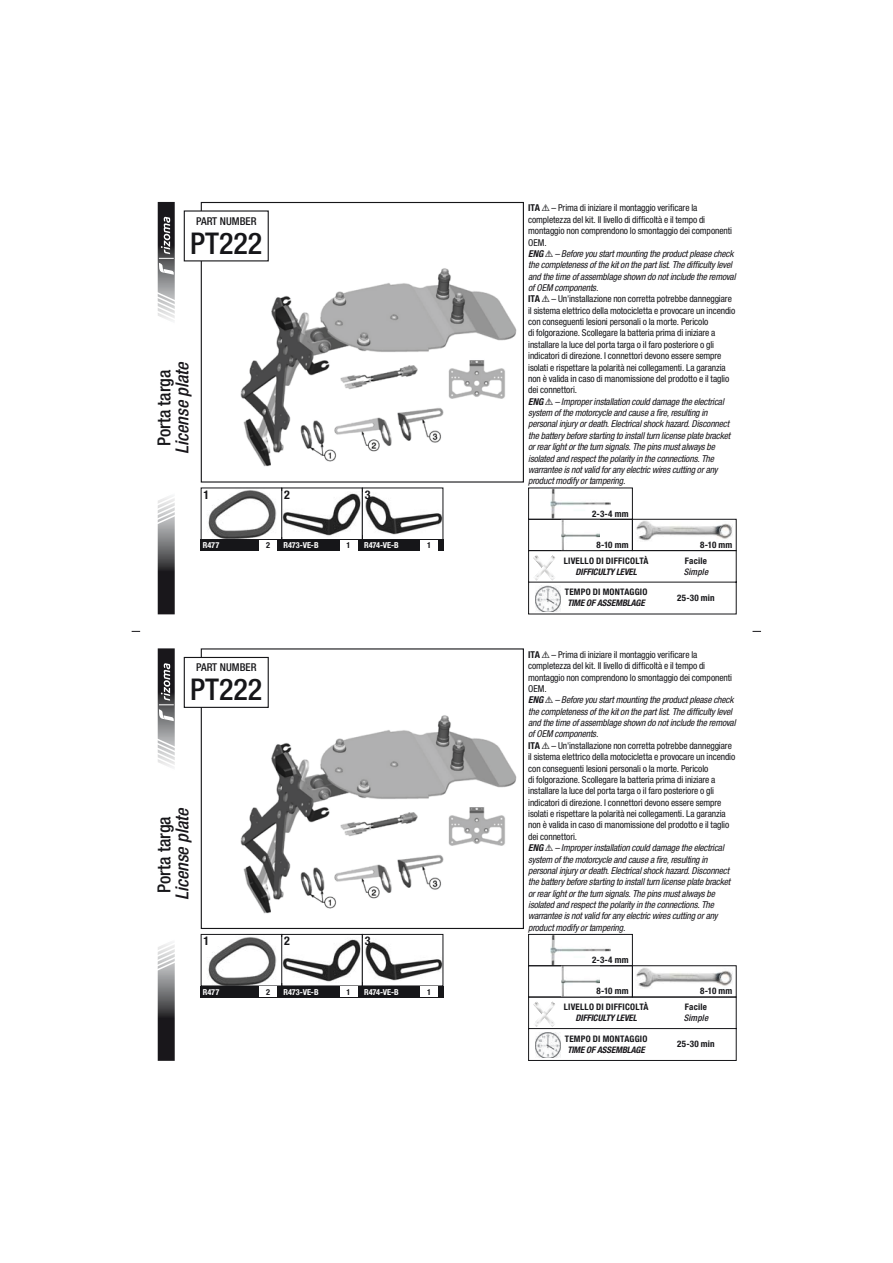
<style>
.page{position:relative;width:893px;height:1263px;background:#fff}
.page>*{position:absolute;margin:0;border:0;box-sizing:border-box;transform-origin:0 0}
.t1{font:500 condensed 30px "Helvetica Neue LT Std";color:#161619}
.t2{font:italic 500 condensed 18px "Helvetica Neue LT Std";color:#19171b}
.t3{font:500 condensed 18px "Helvetica Neue LT Std";color:#161619}
.t4{font:700 condensed 12px "Helvetica Neue LT Std";color:#161619}
.t5{font:500 condensed 10.8px "Helvetica Neue LT Std";color:#161619}
.t6{font:condensed 9.45px/11.4px "Helvetica Neue LT Std";letter-spacing:-.01em;color:#161619}
.t7{font:700 condensed 9px "Helvetica Neue LT Std";letter-spacing:.025em;color:#161619}
.t8{font:italic 700 condensed 9px "Helvetica Neue LT Std";letter-spacing:-.015em;color:#19171b}
.t9{font:italic 500 condensed 9px "Helvetica Neue LT Std";letter-spacing:.015em;color:#19171b}
.t10{font:700 condensed 8.25px "Helvetica Neue LT Std";color:#fff}
.t11{font:700 condensed 8.25px "Helvetica Neue LT Std";color:#161619}
.s1{font-weight:700}
.s2{font-family:"Hazard";font-stretch:normal}
.s3{font-weight:700;font-style:italic;color:#19171b}
.s4{font-family:"Hazard";font-stretch:normal;color:#19171b}
.s5{font-style:italic;color:#19171b}
</style>
<div class="page">
<div style="left:201px;top:202px;width:323px;height:281px;border:1px solid #161619"></div>
<img style="left:204px;top:261px;width:313px;height:206px">
<svg style="left:528px;top:550px;width:209px;height:65px"></svg>
<img style="left:533px;top:555px;width:23px;height:26px">
<img style="left:535px;top:586px;width:25px;height:25px">
<img style="left:551px;top:490px;width:59px;height:28px">
<img style="left:561px;top:521px;width:39px;height:28px">
<div style="left:528px;top:519px;width:105px;height:32px;border:1px solid #161619"></div>
<img style="left:636px;top:521px;width:97px;height:20px">
<div style="left:632px;top:519px;width:104px;height:32px;border:1px solid #161619"></div>
<svg style="left:157px;top:496px;width:18px;height:118px;background:#727274"></svg>
<svg style="left:157px;top:202px;width:18px;height:119px;background:#838385"></svg>
<img style="left:208px;top:490px;width:68px;height:48px">
<div style="left:201px;top:539px;width:81px;height:12px;background:#161619"></div>
<div style="left:259px;top:540px;width:18px;height:11px;background:#fff"></div>
<img style="left:283px;top:493px;width:158px;height:43px">
<div style="left:281px;top:539px;width:82px;height:12px;background:#161619"></div>
<div style="left:340px;top:540px;width:17px;height:11px;background:#fff"></div>
<div style="left:362px;top:539px;width:81px;height:12px;background:#161619"></div>
<div style="left:420px;top:540px;width:18px;height:11px;background:#fff"></div>
<div style="left:184px;top:211px;width:84px;height:50px;background:#fff"></div>
<div style="left:184px;top:210px;width:85px;height:51px;border:1px solid #161619"></div>
<div style="left:201px;top:648px;width:323px;height:281px;border:1px solid #161619"></div>
<img style="left:240px;top:715px;width:277px;height:199px">
<svg style="left:528px;top:996px;width:209px;height:65px"></svg>
<img style="left:533px;top:1001px;width:23px;height:26px">
<img style="left:535px;top:1032px;width:25px;height:26px">
<img style="left:551px;top:936px;width:59px;height:28px">
<div style="left:528px;top:934px;width:105px;height:32px;border:1px solid #161619"></div>
<img style="left:561px;top:967px;width:39px;height:28px">
<div style="left:528px;top:965px;width:105px;height:32px;border:1px solid #161619"></div>
<img style="left:636px;top:967px;width:97px;height:21px">
<div style="left:632px;top:965px;width:104px;height:32px;border:1px solid #161619"></div>
<svg style="left:157px;top:942px;width:18px;height:119px;background:#737274"></svg>
<svg style="left:157px;top:648px;width:18px;height:120px;background:#848486"></svg>
<img style="left:208px;top:937px;width:68px;height:47px">
<div style="left:201px;top:934px;width:81px;height:52px;border:1px solid #161619"></div>
<div style="left:201px;top:986px;width:81px;height:12px;background:#161619"></div>
<div style="left:259px;top:987px;width:18px;height:10px;background:#fff"></div>
<img style="left:283px;top:939px;width:78px;height:43px">
<div style="left:281px;top:934px;width:82px;height:52px;border:1px solid #161619"></div>
<div style="left:281px;top:986px;width:82px;height:12px;background:#161619"></div>
<div style="left:340px;top:987px;width:17px;height:10px;background:#fff"></div>
<img style="left:365px;top:942px;width:76px;height:39px">
<div style="left:362px;top:934px;width:81px;height:52px;border:1px solid #161619"></div>
<div style="left:362px;top:986px;width:81px;height:12px;background:#161619"></div>
<div style="left:420px;top:987px;width:18px;height:10px;background:#fff"></div>
<div style="left:184px;top:657px;width:84px;height:50px;background:#fff"></div>
<div style="left:184px;top:657px;width:85px;height:51px;border:1px solid #161619"></div>
<p class="t5" style="left:196px;top:217px;width:62px">PART NUMBER</p>
<h1 class="t1" style="left:190px;top:232px;width:74px">PT222</h1>
<h2 class="t3" style="left:158px;top:446px;width:78px;rotate:-90deg">Porta targa</h2>
<h2 class="t2" style="left:176px;top:454px;width:94px;rotate:-90deg">License plate</h2>
<p class="t4" style="left:204px;top:490px;width:7px">1</p>
<p class="t4" style="left:284px;top:490px;width:7px">2</p>
<p class="t4" style="left:365px;top:490px;width:7px">3</p>
<p class="t10" style="left:203px;top:542px;width:18px">R477</p>
<p class="t11" style="left:266px;top:542px;width:5px">2</p>
<p class="t10" style="left:283px;top:542px;width:37px">R473-VE-B</p>
<p class="t11" style="left:347px;top:542px;width:5px">1</p>
<p class="t10" style="left:364px;top:542px;width:36px">R474-VE-B</p>
<p class="t11" style="left:427px;top:542px;width:5px">1</p>
<p class="t5" style="left:196px;top:663px;width:62px">PART NUMBER</p>
<h1 class="t1" style="left:190px;top:679px;width:74px">PT222</h1>
<h2 class="t3" style="left:158px;top:893px;width:78px;rotate:-90deg">Porta targa</h2>
<h2 class="t2" style="left:176px;top:900px;width:94px;rotate:-90deg">License plate</h2>
<p class="t4" style="left:204px;top:937px;width:7px">1</p>
<p class="t4" style="left:284px;top:937px;width:7px">2</p>
<p class="t4" style="left:365px;top:937px;width:7px">3</p>
<p class="t10" style="left:203px;top:989px;width:18px">R477</p>
<p class="t11" style="left:266px;top:989px;width:5px">2</p>
<p class="t10" style="left:283px;top:989px;width:37px">R473-VE-B</p>
<p class="t11" style="left:347px;top:989px;width:5px">1</p>
<p class="t10" style="left:364px;top:989px;width:36px">R474-VE-B</p>
<p class="t11" style="left:427px;top:989px;width:5px">1</p>
<p class="t6" style="left:528px;top:203px;width:209px"><span class="s1">ITA</span> <span class="s2">!</span> – Prima di iniziare il montaggio verificare la completezza del kit. Il livello di difficoltà e il tempo di montaggio non comprendono lo smontaggio dei componenti OEM.<br><span class="s3">ENG</span> <span class="s4">!</span> <span class="s5">– Before you start mounting the product please check the completeness of the kit on the part list. The difficulty level and the time of assemblage shown do not include the removal of OEM components.<br></span><span class="s1">ITA</span> <span class="s2">!</span> – Un'installazione non corretta potrebbe danneggiare il sistema elettrico della motocicletta e provocare un incendio con conseguenti lesioni personali o la morte. Pericolo<br>di folgorazione. Scollegare la batteria prima di iniziare a installare la luce del porta targa o il faro posteriore o gli indicatori di direzione. I connettori devono essere sempre isolati e rispettare la polarità nei collegamenti. La garanzia non è valida in caso di manomissione del prodotto e il taglio dei connettori.<br><span class="s3">ENG</span> <span class="s4">!</span> <span class="s5">– Improper installation could damage the electrical system of the motorcycle and cause a fire, resulting in personal injury or death. Electrical shock hazard. Disconnect the battery before starting to install turn license plate bracket or rear light or the turn signals. The pins must always be isolated and respect the polarity in the connections. The warrantee is not valid for any electric wires cutting or any product modify or tampering.</span></p>
<p class="t7" style="left:592px;top:510px;width:38px">2-3-4 mm</p>
<p class="t7" style="left:596px;top:542px;width:34px">8-10 mm</p>
<p class="t7" style="left:700px;top:542px;width:34px">8-10 mm</p>
<p class="t7" style="left:564px;top:557px;width:86px">LIVELLO DI DIFFICOLTÀ</p>
<p class="t8" style="left:575px;top:566px;width:63px">DIFFICULTY LEVEL</p>
<p class="t7" style="left:565px;top:589px;width:84px">TEMPO DI MONTAGGIO</p>
<p class="t8" style="left:567px;top:598px;width:79px">TIME OF ASSEMBLAGE</p>
<p class="t7" style="left:685px;top:557px;width:24px">Facile</p>
<p class="t9" style="left:684px;top:568px;width:26px">Simple</p>
<p class="t7" style="left:677px;top:594px;width:39px">25-30 min</p>
<p class="t6" style="left:528px;top:650px;width:209px"><span class="s1">ITA</span> <span class="s2">!</span> – Prima di iniziare il montaggio verificare la completezza del kit. Il livello di difficoltà e il tempo di montaggio non comprendono lo smontaggio dei componenti OEM.<br><span class="s3">ENG</span> <span class="s4">!</span> <span class="s5">– Before you start mounting the product please check the completeness of the kit on the part list. The difficulty level and the time of assemblage shown do not include the removal of OEM components.<br></span><span class="s1">ITA</span> <span class="s2">!</span> – Un'installazione non corretta potrebbe danneggiare il sistema elettrico della motocicletta e provocare un incendio con conseguenti lesioni personali o la morte. Pericolo<br>di folgorazione. Scollegare la batteria prima di iniziare a installare la luce del porta targa o il faro posteriore o gli indicatori di direzione. I connettori devono essere sempre isolati e rispettare la polarità nei collegamenti. La garanzia non è valida in caso di manomissione del prodotto e il taglio dei connettori.<br><span class="s3">ENG</span> <span class="s4">!</span> <span class="s5">– Improper installation could damage the electrical system of the motorcycle and cause a fire, resulting in personal injury or death. Electrical shock hazard. Disconnect the battery before starting to install turn license plate bracket or rear light or the turn signals. The pins must always be isolated and respect the polarity in the connections. The warrantee is not valid for any electric wires cutting or any product modify or tampering.</span></p>
<p class="t7" style="left:592px;top:957px;width:38px">2-3-4 mm</p>
<p class="t7" style="left:596px;top:988px;width:34px">8-10 mm</p>
<p class="t7" style="left:700px;top:988px;width:34px">8-10 mm</p>
<p class="t7" style="left:564px;top:1004px;width:86px">LIVELLO DI DIFFICOLTÀ</p>
<p class="t8" style="left:575px;top:1013px;width:63px">DIFFICULTY LEVEL</p>
<p class="t7" style="left:565px;top:1035px;width:84px">TEMPO DI MONTAGGIO</p>
<p class="t8" style="left:567px;top:1044px;width:79px">TIME OF ASSEMBLAGE</p>
<p class="t7" style="left:685px;top:1004px;width:24px">Facile</p>
<p class="t9" style="left:684px;top:1015px;width:26px">Simple</p>
<p class="t7" style="left:677px;top:1041px;width:39px">25-30 min</p>
</div>
